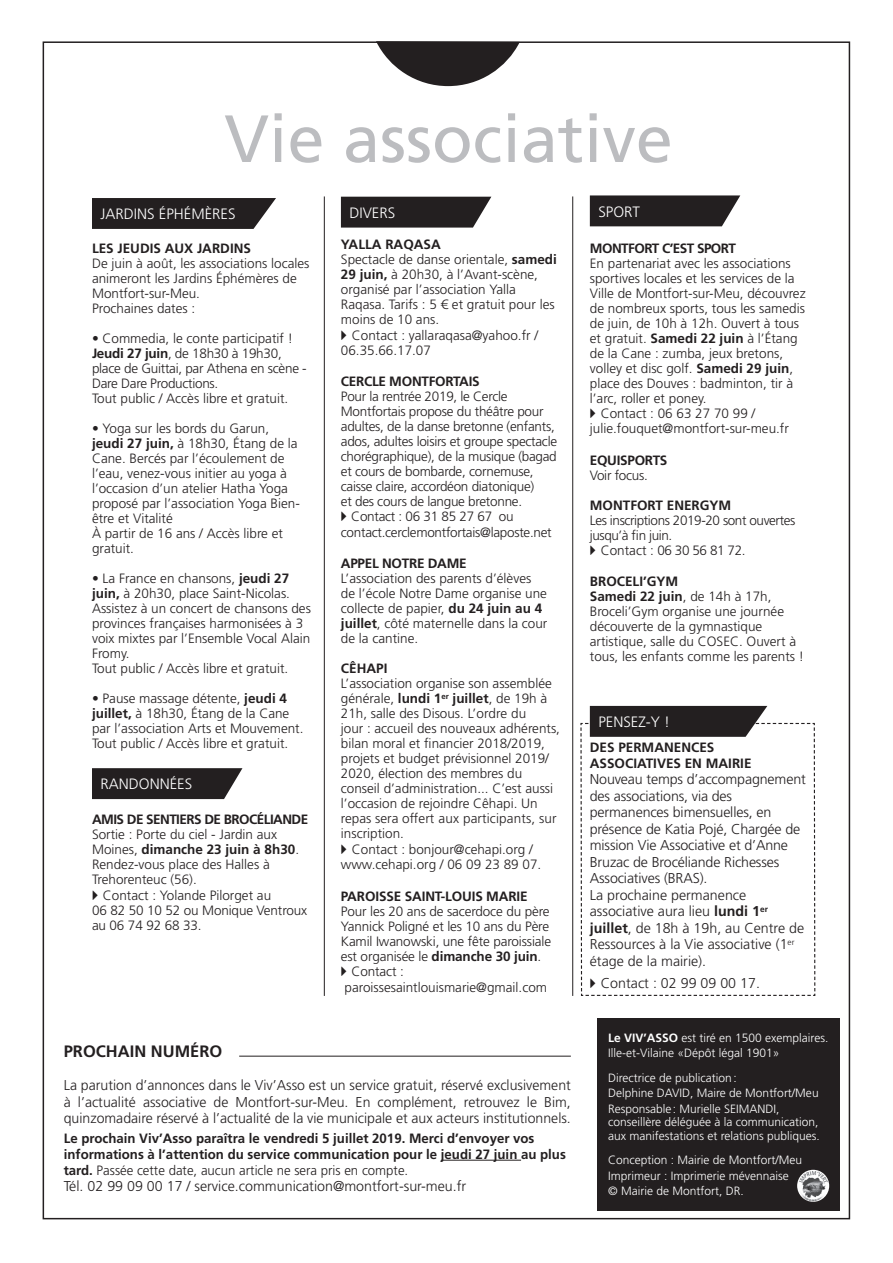
<style>
.page{position:relative;width:893px;height:1263px;background:#fff}
.page>*{position:absolute;margin:0;border:0;box-sizing:border-box;transform-origin:0 0}
.t1{font:66.6px "Frutiger LT Std";color:#bcbdc0}
.t2{font:700 16.5px "Frutiger LT Std";color:#231f20}
.t3{font:300 15px "Frutiger LT Std";color:#fff}
.t4{font:300 14.25px/16.5px "Frutiger LT Std";color:#231f20;text-align:justify}
.t5{font:300 13.5px/15px "Frutiger LT Std";color:#231f20}
.t6{font:300 13.5px/15.1px "Frutiger LT Std";letter-spacing:-.02em;color:#231f20}
.t7{font:700 13.5px/15.8px "Frutiger LT Std";color:#231f20}
.t8{font:300 13.5px/15px "Frutiger LT Std";letter-spacing:-.03em;color:#231f20}
.t9{font:700 13.5px "Frutiger LT Std";letter-spacing:-.04em;color:#231f20}
.t10{font:700 13.5px "Frutiger LT Std";letter-spacing:-.02em;color:#231f20}
.t11{font:300 12px/15.6px "Frutiger LT Std";color:#fff}
.s1{font-weight:700}
.s2{font-family:"Guifxv 2 Transports";font-weight:400}
.s3{font-weight:300}
.s4{font-family:"Guifxv 2 Transports";font-weight:400;font-size:13.5px}
</style>
<div class="page">
<svg style="left:376px;top:41px;width:144px;height:45px"></svg>
<hr style="left:324px;top:196px;width:1px;height:800px;background:#231f20">
<hr style="left:441px;top:1160px;width:80px;height:1px;background:#231f20">
<div style="left:597px;top:1018px;width:243px;height:193px;background:#231f20"></div>
<img style="left:797px;top:1170px;width:32px;height:32px;border-radius:16px">
<hr style="left:239px;top:1056px;width:332px;height:1px;background:#231f20">
<hr style="left:572px;top:196px;width:1px;height:800px;background:#231f20">
<svg style="left:92px;top:198px;width:184px;height:31px;background:#302d2e"></svg>
<svg style="left:92px;top:768px;width:150px;height:31px;background:#302d2e"></svg>
<svg style="left:341px;top:197px;width:150px;height:31px;background:#322f30"></svg>
<svg style="left:590px;top:195px;width:150px;height:31px;background:#322f30"></svg>
<svg style="left:580px;top:706px;width:236px;height:290px"></svg>
<h1 class="t1" style="left:222px;top:82px;width:450px">Vie associative</h1>
<h1 class="t1" style="left:224px;top:100px;width:450px">Vie associative</h1>
<p class="t3" style="left:101px;top:205px;width:137px">JARDINS ÉPHÉMÈRES</p>
<p class="t7" style="left:92px;top:240px;width:161px">LES JEUDIS AUX JARDINS</p>
<p class="t5" style="left:92px;top:256px;width:219px">De juin à août, les associations locales animeront les Jardins Éphémères de<br>Montfort-sur-Meu.<br>Prochaines dates :</p>
<p class="t6" style="left:92px;top:331px;width:216px">• Commedia, le conte participatif !<br><span class="s1">Jeudi 27 juin</span>, de 18h30 à 19h30, place de Guittai, par Athena en scène -<br>Dare Dare Productions.<br>Tout public / Accès libre et gratuit.</p>
<p class="t5" style="left:92px;top:421px;width:209px">• Yoga sur les bords du Garun, <span class="s1">jeudi 27 juin,</span> à 18h30, Étang de la<br>Cane. Bercés par l’écoulement de l’eau, venez-vous initier au yoga à l’occasion d’un atelier Hatha Yoga proposé par l’association Yoga Bien&shy;être et Vitalité<br>À partir de 16 ans / Accès libre et gratuit.</p>
<p class="t5" style="left:92px;top:571px;width:220px">• La France en chansons, <span class="s1">jeudi 27 juin,</span> à 20h30, place Saint-Nicolas.<br>Assistez à un concert de chansons des provinces françaises harmonisées à 3 voix mixtes par l’Ensemble Vocal Alain<br>Fromy.<br>Tout public / Accès libre et gratuit.</p>
<p class="t5" style="left:92px;top:691px;width:213px">• Pause massage détente, <span class="s1">jeudi 4 juillet,</span> à 18h30, Étang de la Cane par l’association Arts et Mouvement.<br>Tout public / Accès libre et gratuit.</p>
<p class="t3" style="left:101px;top:775px;width:93px">RANDONNÉES</p>
<p class="t9" style="left:92px;top:811px;width:218px">AMIS DE SENTIERS DE BROCÉLIANDE</p>
<p class="t5" style="left:92px;top:827px;width:217px">Sortie : Porte du ciel - Jardin aux<br>Moines, <span class="s1">dimanche 23 juin à 8h30</span>.<br>Rendez-vous place des Halles à<br>Trehorenteuc (56).<br><span class="s2">d</span> Contact : Yolande Pilorget au<br>06 82 50 10 52 ou Monique Ventroux au 06 74 92 68 33.</p>
<p class="t3" style="left:349px;top:204px;width:47px">DIVERS</p>
<p class="t5" style="left:341px;top:237px;width:218px"><span class="s1">YALLA RAQASA<br></span>Spectacle de danse orientale, <span class="s1">samedi<br>29 juin,</span> à 20h30, à l’Avant-scène, organisé par l’association Yalla<br>Raqasa. Tarifs : 5 € et gratuit pour les moins de 10 ans.<br><span class="s2">d</span> Contact : yallaraqasa@yahoo.fr /<br>06.35.66.17.07</p>
<p class="t10" style="left:341px;top:373px;width:140px">CERCLE MONTFORTAIS</p>
<p class="t6" style="left:341px;top:389px;width:218px">Pour la rentrée 2019, le Cercle Montfortais propose du théâtre pour adultes, de la danse bretonne (enfants, ados, adultes loisirs et groupe spectacle chorégraphique), de la musique (bagad et cours de bombarde, cornemuse, caisse claire, accordéon diatonique)<br>et des cours de langue bretonne.<br><span class="s2">d</span> Contact : 06 31 85 27 67 ou contact.cerclemontfortais@laposte.net</p>
<p class="t10" style="left:341px;top:556px;width:127px">APPEL NOTRE DAME</p>
<p class="t5" style="left:341px;top:571px;width:208px">L’association des parents d’élèves de l’école Notre Dame organise une collecte de papier, <span class="s1">du 24 juin au 4 juillet</span>, côté maternelle dans la cour de la cantine.</p>
<p class="t7" style="left:341px;top:661px;width:48px">CÊHAPI</p>
<p class="t5" style="left:341px;top:676px;width:221px">L’association organise son assemblée générale, <span class="s1">lundi 1</span><sup>er</sup> <span class="s1">juillet</span>, de 19h à 21h, salle des Disous. L’ordre du<br>jour : accueil des nouveaux adhérents, bilan moral et financier 2018/2019, projets et budget prévisionnel 2019/ 2020, élection des membres du conseil d’administration... C’est aussi l’occasion de rejoindre Cêhapi. Un repas sera offert aux participants, sur inscription.<br><span class="s2">d</span> Contact : bonjour@cehapi.org / www.cehapi.org / 06 09 23 89 07.</p>
<p class="t7" style="left:341px;top:888px;width:188px">PAROISSE SAINT-LOUIS MARIE</p>
<p class="t5" style="left:341px;top:903px;width:212px">Pour les 20 ans de sacerdoce du père<br>Yannick Poligné et les 10 ans du Père<br>Kamil Iwanowski, une fête paroissiale est organisée le <span class="s1">dimanche 30 juin</span>.<br><span class="s2">d</span> Contact : paroissesaintlouismarie@gmail.com</p>
<p class="t2" style="left:64px;top:1042px;width:160px">PROCHAIN NUMÉRO</p>
<p class="t4" style="left:64px;top:1077px;width:509px">La parution d’annonces dans le Viv’Asso est un service gratuit, réservé exclusivement à l’actualité associative de Montfort-sur-Meu. En complément, retrouvez le Bim, quinzomadaire réservé à l’actualité de la vie municipale et aux acteurs institutionnels.</p>
<p class="t7" style="left:64px;top:1130px;width:504px">Le prochain Viv’Asso paraîtra le vendredi 5 juillet 2019. Merci d’envoyer vos informations à l’attention du service communication pour le jeudi 27 juin au plus tard. <span class="s3">Passée cette date, aucun article ne sera pris en compte.</span></p>
<p class="t4" style="left:64px;top:1178px;width:404px">Tél. 02 99 09 00 17 / service.communication@montfort-sur-meu.fr</p>
<p class="t3" style="left:598px;top:203px;width:43px">SPORT</p>
<p class="t9" style="left:590px;top:241px;width:148px">MONTFORT C’EST SPORT</p>
<p class="t5" style="left:590px;top:256px;width:217px">En partenariat avec les associations sportives locales et les services de la Ville de Montfort-sur-Meu, découvrez de nombreux sports, tous les samedis de juin, de 10h à 12h. Ouvert à tous et gratuit. <span class="s1">Samedi 22 juin</span> à l’Étang de la Cane : zumba, jeux bretons, volley et disc golf. <span class="s1">Samedi 29 juin</span>, place des Douves : badminton, tir à l’arc, roller et poney.<br><span class="s2">d</span> Contact : 06 63 27 70 99 / julie.fouquet@montfort-sur-meu.fr</p>
<p class="t10" style="left:590px;top:452px;width:79px">EQUISPORTS</p>
<p class="t6" style="left:590px;top:468px;width:60px">Voir focus.</p>
<p class="t7" style="left:590px;top:497px;width:143px">MONTFORT ENERGYM</p>
<p class="t8" style="left:590px;top:513px;width:207px">Les inscriptions 2019-20 sont ouvertes jusqu’à fin juin.<br><span class="s2">d</span> Contact : 06 30 56 81 72.</p>
<p class="t5" style="left:590px;top:574px;width:216px"><span class="s1">BROCELI’GYM<br>Samedi 22 juin</span>, de 14h à 17h,<br>Broceli’Gym organise une journée découverte de la gymnastique artistique, salle du COSEC. Ouvert à tous, les enfants comme les parents !</p>
<p class="t3" style="left:598px;top:713px;width:73px">PENSEZ-Y !</p>
<p class="t7" style="left:590px;top:739px;width:163px">DES PERMANENCES<br>ASSOCIATIVES EN MAIRIE</p>
<p class="t4" style="left:590px;top:771px;width:217px;text-align:left">Nouveau temps d’accompagnement des associations, via des permanences bimensuelles, en présence de Katia Pojé, Chargée de mission Vie Associative et d’Anne<br>Bruzac de Brocéliande Richesses<br>Associatives (BRAS).<br>La prochaine permanence associative aura lieu <span class="s1">lundi 1</span><sup>er </sup><span class="s1">juillet</span>, de 18h à 19h, au Centre de<br>Ressources à la Vie associative (1<sup>er </sup>étage de la mairie).</p>
<p class="t4" style="left:590px;top:975px;width:172px"><span class="s4">d</span> Contact : 02 99 09 00 17.</p>
<p class="t11" style="left:608px;top:1030px;width:222px"><span class="s1">Le VIV’ASSO</span> est tiré en 1500 exemplaires.<br>Ille-et-Vilaine «Dépôt légal 1901»</p>
<p class="t11" style="left:608px;top:1070px;width:212px">Directrice de publication:<br>Delphine DAVID, Maire de Montfort/Meu<br>Responsable: Murielle SEIMANDI,</p>
<p class="t11" style="left:608px;top:1115px;width:213px;line-height:13.5px">conseillère déléguée à la communication, aux manifestations et relations publiques.</p>
<p class="t11" style="left:608px;top:1152px;width:196px">Conception : Mairie de Montfort/Meu<br>Imprimeur : Imprimerie mévennaise<br>© Mairie de Montfort, DR.</p>
</div>
